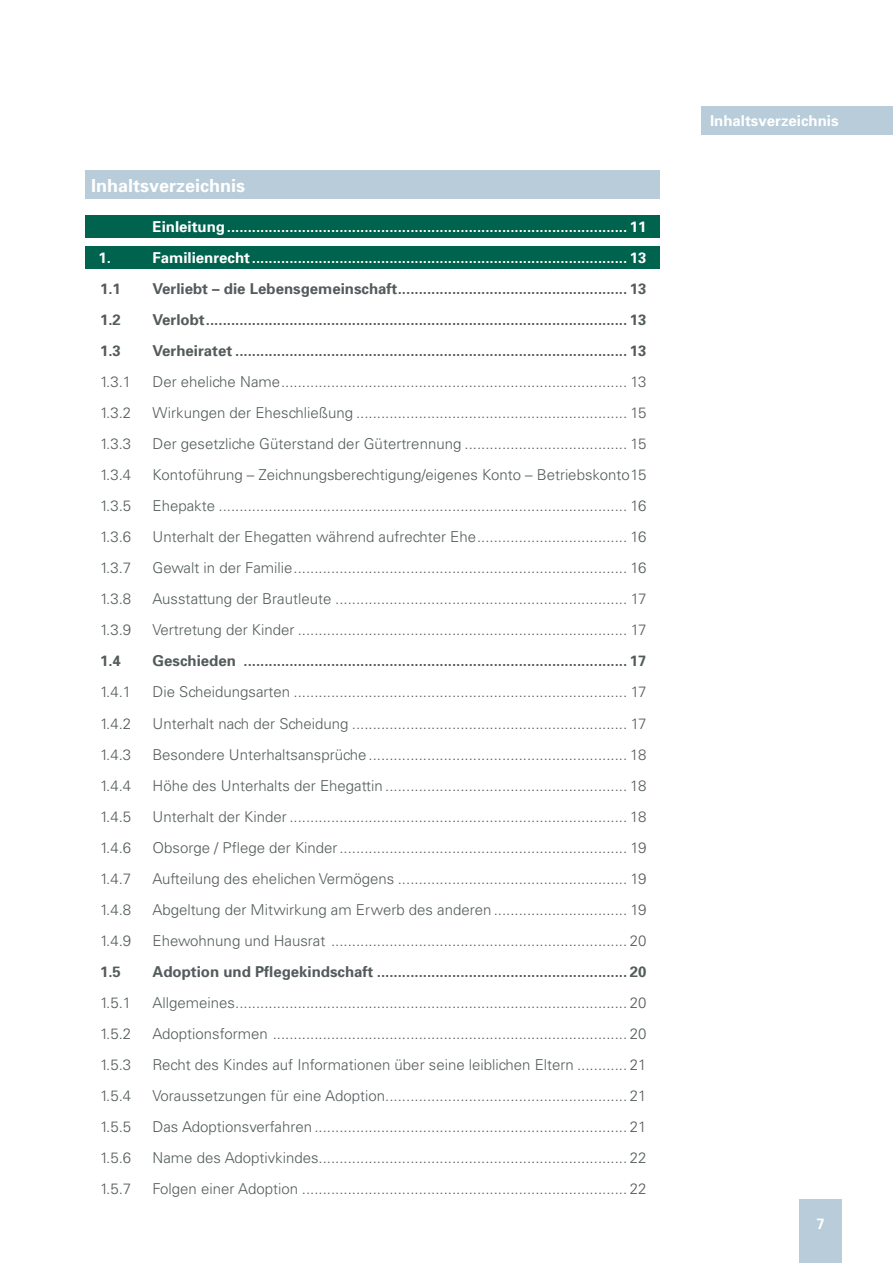
<style>
.page{position:relative;width:893px;height:1263px;background:#fff}
.page>*{position:absolute;margin:0;border:0;box-sizing:border-box;transform-origin:0 0}
.t1{font:700 18px "Univers";color:#fff}
.t2{font:300 15px "Univers";color:#545b5c}
.t3{font:700 15px "Univers";color:#545b5c}
.t4{font:700 15px "Univers";color:#fff}
</style>
<div class="page">
<div style="left:702px;top:106px;width:191px;height:28px;background:#b8ccd9"></div>
<div style="left:85px;top:246px;width:574px;height:23px;background:#00634e"></div>
<div style="left:85px;top:215px;width:574px;height:23px;background:#00634e"></div>
<div style="left:85px;top:170px;width:574px;height:29px;background:#b8ccd9"></div>
<div style="left:799px;top:1199px;width:43px;height:64px;background:#b8ccd9"></div>
<p class="t1" style="left:91px;top:174px;width:156px">Inhaltsverzeichnis</p>
<p class="t4" style="left:153px;top:217px;width:495px">Einleitung................................................................................................ 11</p>
<p class="t4" style="left:99px;top:248px;width:14px">1.</p>
<p class="t4" style="left:153px;top:248px;width:495px">Familienrecht.......................................................................................... 13</p>
<p class="t3" style="left:100px;top:279px;width:22px">1.1</p>
<p class="t3" style="left:153px;top:279px;width:495px">Verliebt – die Lebensgemeinschaft....................................................... 13</p>
<p class="t3" style="left:100px;top:310px;width:22px">1.2</p>
<p class="t3" style="left:153px;top:310px;width:495px">Verlobt..................................................................................................... 13</p>
<p class="t3" style="left:100px;top:341px;width:22px">1.3</p>
<p class="t3" style="left:153px;top:341px;width:495px">Verheiratet .............................................................................................. 13</p>
<p class="t2" style="left:100px;top:373px;width:33px">1.3.1</p>
<p class="t2" style="left:153px;top:373px;width:495px">Der eheliche Name................................................................................... 13</p>
<p class="t2" style="left:100px;top:404px;width:33px">1.3.2</p>
<p class="t2" style="left:153px;top:404px;width:495px">Wirkungen der Eheschließung ................................................................. 15</p>
<p class="t2" style="left:100px;top:435px;width:33px">1.3.3</p>
<p class="t2" style="left:153px;top:435px;width:495px">Der gesetzliche Güterstand der Gütertrennung ....................................... 15</p>
<p class="t2" style="left:100px;top:466px;width:33px">1.3.4</p>
<p class="t2" style="left:153px;top:466px;width:495px">Kontoführung – Zeichnungsberechtigung/eigenes Konto – Betriebskonto15</p>
<p class="t2" style="left:100px;top:497px;width:33px">1.3.5</p>
<p class="t2" style="left:153px;top:497px;width:495px">Ehepakte .................................................................................................. 16</p>
<p class="t2" style="left:100px;top:528px;width:33px">1.3.6</p>
<p class="t2" style="left:153px;top:528px;width:495px">Unterhalt der Ehegatten während aufrechter Ehe.................................... 16</p>
<p class="t2" style="left:100px;top:559px;width:33px">1.3.7</p>
<p class="t2" style="left:153px;top:559px;width:495px">Gewalt in der Familie................................................................................ 16</p>
<p class="t2" style="left:100px;top:590px;width:33px">1.3.8</p>
<p class="t2" style="left:153px;top:590px;width:495px">Ausstattung der Brautleute ...................................................................... 17</p>
<p class="t2" style="left:100px;top:621px;width:33px">1.3.9</p>
<p class="t2" style="left:153px;top:621px;width:495px">Vertretung der Kinder ............................................................................... 17</p>
<p class="t3" style="left:100px;top:651px;width:22px">1.4</p>
<p class="t3" style="left:153px;top:651px;width:495px">Geschieden ............................................................................................ 17</p>
<p class="t2" style="left:100px;top:683px;width:33px">1.4.1</p>
<p class="t2" style="left:153px;top:683px;width:495px">Die Scheidungsarten ................................................................................ 17</p>
<p class="t2" style="left:100px;top:714px;width:33px">1.4.2</p>
<p class="t2" style="left:153px;top:714px;width:495px">Unterhalt nach der Scheidung .................................................................. 17</p>
<p class="t2" style="left:100px;top:745px;width:33px">1.4.3</p>
<p class="t2" style="left:153px;top:745px;width:495px">Besondere Unterhaltsansprüche.............................................................. 18</p>
<p class="t2" style="left:100px;top:776px;width:33px">1.4.4</p>
<p class="t2" style="left:153px;top:776px;width:495px">Höhe des Unterhalts der Ehegattin .......................................................... 18</p>
<p class="t2" style="left:100px;top:807px;width:33px">1.4.5</p>
<p class="t2" style="left:153px;top:807px;width:495px">Unterhalt der Kinder ................................................................................. 18</p>
<p class="t2" style="left:100px;top:838px;width:33px">1.4.6</p>
<p class="t2" style="left:153px;top:838px;width:495px">Obsorge / Pflege der Kinder..................................................................... 19</p>
<p class="t2" style="left:100px;top:869px;width:33px">1.4.7</p>
<p class="t2" style="left:153px;top:869px;width:495px">Aufteilung des ehelichen Vermögens ....................................................... 19</p>
<p class="t2" style="left:100px;top:900px;width:33px">1.4.8</p>
<p class="t2" style="left:153px;top:900px;width:495px">Abgeltung der Mitwirkung am Erwerb des anderen ................................ 19</p>
<p class="t2" style="left:100px;top:931px;width:33px">1.4.9</p>
<p class="t2" style="left:153px;top:931px;width:495px">Ehewohnung und Hausrat ....................................................................... 20</p>
<p class="t3" style="left:100px;top:961px;width:22px">1.5</p>
<p class="t3" style="left:153px;top:961px;width:495px">Adoption und Pflegekindschaft ............................................................ 20</p>
<p class="t2" style="left:100px;top:993px;width:33px">1.5.1</p>
<p class="t2" style="left:153px;top:993px;width:495px">Allgemeines.............................................................................................. 20</p>
<p class="t2" style="left:100px;top:1024px;width:33px">1.5.2</p>
<p class="t2" style="left:153px;top:1024px;width:495px">Adoptionsformen ..................................................................................... 20</p>
<p class="t2" style="left:100px;top:1055px;width:33px">1.5.3</p>
<p class="t2" style="left:153px;top:1055px;width:495px">Recht des Kindes auf Informationen über seine leiblichen Eltern ............ 21</p>
<p class="t2" style="left:100px;top:1086px;width:33px">1.5.4</p>
<p class="t2" style="left:153px;top:1086px;width:495px">Voraussetzungen für eine Adoption.......................................................... 21</p>
<p class="t2" style="left:100px;top:1117px;width:33px">1.5.5</p>
<p class="t2" style="left:153px;top:1117px;width:495px">Das Adoptionsverfahren ........................................................................... 21</p>
<p class="t2" style="left:100px;top:1148px;width:33px">1.5.6</p>
<p class="t2" style="left:153px;top:1148px;width:495px">Name des Adoptivkindes.......................................................................... 22</p>
<p class="t2" style="left:100px;top:1179px;width:33px">1.5.7</p>
<p class="t2" style="left:153px;top:1179px;width:495px">Folgen einer Adoption .............................................................................. 22</p>
<p class="t4" style="left:710px;top:112px;width:130px">Inhaltsverzeichnis</p>
<p class="t4" style="left:816px;top:1214px;width:10px">7</p>
</div>
